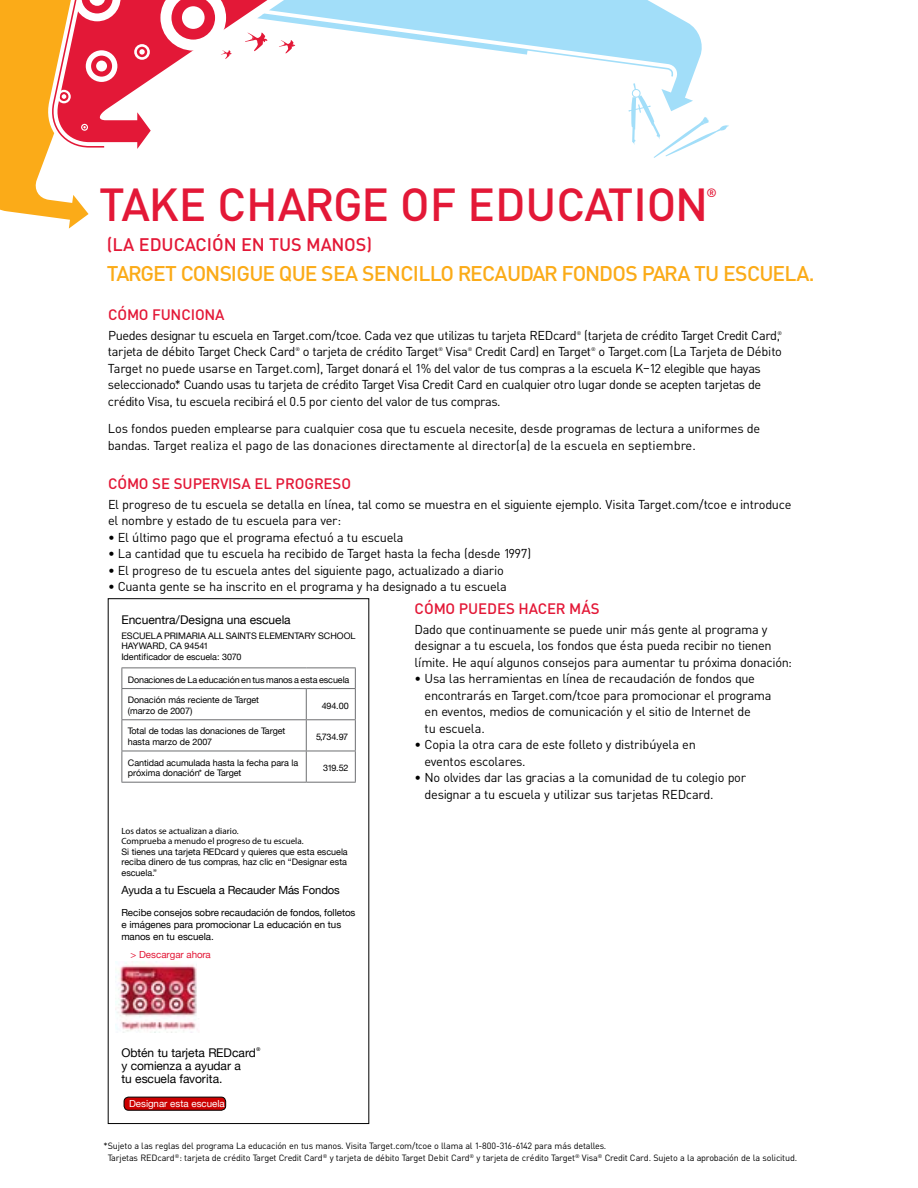
<style>
.page{position:relative;width:918px;height:1188px;background:#fff}
.page>*{position:absolute;margin:0;border:0;box-sizing:border-box;transform-origin:0 0}
.t1{font:500 45.75px "DIN";letter-spacing:-.005em;color:#e31837}
.t2{font:500 21px "DIN";color:#fbab18}
.t3{font:500 18px "DIN";color:#e31837}
.t4{font:500 15px "DIN";color:#e31837}
.t5{font:12.75px/16.5px "DIN";letter-spacing:-.025em;color:#000}
.t6{font:12px/12.8px "Helvetica Neue";color:#000}
.t7{font:500 12px "DIN";color:#e31837}
.t8{font:11.25px "Helvetica Neue";letter-spacing:-.01em;color:#000}
.t9{font:9.75px/12px "Helvetica Neue";letter-spacing:-.005em;color:#000}
.t10{font:9.75px "Helvetica Neue";color:#fff}
.t11{font:9.75px "Helvetica Neue";color:#e31837}
.t12{font:9px/10.5px "Helvetica Neue";letter-spacing:-.005em;color:#000}
.t13{font:9px/12px "DIN";letter-spacing:-.025em;color:#000}
.t14{font:9px/10.5px "Myriad Pro";color:#000}
.t15{font:5.25px "DIN";color:#000}
.t16{font:500 5.25px "DIN";color:#000}
</style>
<div class="page">
<div style="left:108px;top:598px;width:261px;height:526px;border:1px solid #000"></div>
<div style="left:124px;top:1097px;width:102px;height:13px;background:#c00;border-radius:4px"></div>
<div style="left:124px;top:1097px;width:102px;height:14px;border:1px solid #000;border-radius:4px"></div>
<hr style="left:122px;top:668px;width:184px;height:1px;background:#6d6e71">
<svg style="left:122px;top:668px;width:1px;height:20px"></svg>
<hr style="left:306px;top:668px;width:50px;height:1px;background:#6d6e71">
<svg style="left:355px;top:668px;width:1px;height:20px"></svg>
<hr style="left:122px;top:688px;width:184px;height:1px;background:#6d6e71">
<hr style="left:122px;top:689px;width:1px;height:30px;background:#6d6e71">
<hr style="left:306px;top:688px;width:50px;height:1px;background:#6d6e71">
<hr style="left:306px;top:689px;width:1px;height:30px;background:#6d6e71">
<hr style="left:355px;top:689px;width:1px;height:30px;background:#6d6e71">
<hr style="left:122px;top:719px;width:184px;height:1px;background:#6d6e71">
<hr style="left:122px;top:720px;width:1px;height:31px;background:#6d6e71">
<hr style="left:306px;top:719px;width:50px;height:1px;background:#6d6e71">
<hr style="left:306px;top:720px;width:1px;height:31px;background:#6d6e71">
<hr style="left:355px;top:720px;width:1px;height:31px;background:#6d6e71">
<hr style="left:122px;top:751px;width:184px;height:1px;background:#6d6e71">
<hr style="left:122px;top:751px;width:1px;height:31px;background:#6d6e71">
<hr style="left:306px;top:751px;width:50px;height:1px;background:#6d6e71">
<hr style="left:306px;top:751px;width:1px;height:31px;background:#6d6e71">
<hr style="left:355px;top:751px;width:1px;height:31px;background:#6d6e71">
<hr style="left:122px;top:782px;width:184px;height:1px;background:#6d6e71">
<hr style="left:306px;top:782px;width:50px;height:1px;background:#6d6e71">
<img style="left:115px;top:963px;width:83px;height:69px">
<div style="left:197px;top:961px;width:47px;height:56px;background:#fff"></div>
<svg style="left:0;top:0;width:729px;height:229px"></svg>
<svg style="left:269px;top:0;width:436px;height:111px"></svg>
<h1 class="t1" style="left:99px;top:175px;width:611px">TAKE CHARGE OF EDUCATION</h1>
<p class="t7" style="left:707px;top:185px;width:12px">®</p>
<h3 class="t3" style="left:107px;top:233px;width:43px">(LA EDUCACI</h3>
<h3 class="t3" style="left:212px;top:233px;width:69px">ÓNEN TUS</h3>
<h3 class="t3" style="left:306px;top:233px;width:27px">MANOS</h3>
<h3 class="t3" style="left:366px;top:233px;width:7px">)</h3>
<h2 class="t2" style="left:107px;top:260px;width:23px">TARGET</h2>
<h2 class="t2" style="left:181px;top:260px;width:13px">CONSIGUE</h2>
<h2 class="t2" style="left:279px;top:260px;width:56px">QUE SEA</h2>
<h2 class="t2" style="left:362px;top:260px;width:13px">SENCILLO</h2>
<h2 class="t2" style="left:458px;top:260px;width:14px">RECAUDAR</h2>
<h2 class="t2" style="left:562px;top:260px;width:14px">FONDOS</h2>
<h2 class="t2" style="left:642px;top:260px;width:25px">PARA</h2>
<h2 class="t2" style="left:694px;top:260px;width:43px">TU ESCUELA</h2>
<h2 class="t2" style="left:809px;top:260px;width:7px">.</h2>
<p class="t4" style="left:108px;top:305px;width:118px">CÓMO FUNCIONA</p>
<p class="t5" style="left:108px;top:327px;width:470px">Puedes designar tu escuela en Target.com/tcoe. Cada vez que utilizas tu tarjeta REDcard</p>
<p class="t15" style="left:577px;top:330px;width:6px">®</p>
<p class="t5" style="left:584px;top:327px;width:197px">(tarjeta de crédito Target Credit Card,</p>
<p class="t15" style="left:778px;top:330px;width:6px">®</p>
<p class="t5" style="left:108px;top:343px;width:189px">tarjeta de débito Target Check Card</p>
<p class="t15" style="left:295px;top:346px;width:6px">®</p>
<p class="t5" style="left:303px;top:343px;width:137px">o tarjeta de crédito Target</p>
<p class="t15" style="left:438px;top:346px;width:6px">®</p>
<p class="t5" style="left:446px;top:343px;width:24px">Visa</p>
<p class="t15" style="left:468px;top:346px;width:6px">®</p>
<p class="t5" style="left:475px;top:343px;width:117px">Credit Card) en Target</p>
<p class="t15" style="left:591px;top:346px;width:6px">®</p>
<p class="t5" style="left:108px;top:343px;width:676px;text-indent:491px">o Target.com (La Tarjeta de Débito Target no puede usarse en Target.com), Target donará el 1% del valor de tus compras a la escuela K–12 elegible que hayas seleccionado.* Cuando usas tu tarjeta de crédito Target Visa Credit Card en cualquier otro lugar donde se acepten tarjetas de crédito Visa, tu escuela recibirá el 0.5 por ciento del valor de tus compras.</p>
<p class="t5" style="left:108px;top:420px;width:654px">Los fondos pueden emplearse para cualquier cosa que tu escuela necesite, desde programas de lectura a uniformes de bandas. Target realiza el pago de las donaciones directamente al director(a) de la escuela en septiembre.</p>
<p class="t4" style="left:108px;top:474px;width:245px">CÓMO SE SUPERVISA EL PROGRESO</p>
<p class="t5" style="left:108px;top:496px;width:685px">El progreso de tu escuela se detalla en línea, tal como se muestra en el siguiente ejemplo. Visita Target.com/tcoe e introduce el nombre y estado de tu escuela para ver:</p>
<p class="t5" style="left:108px;top:529px;width:297px">• El último pago que el programa efectuó a tu escuela</p>
<p class="t5" style="left:108px;top:545px;width:425px">• La cantidad que tu escuela ha recibido de Target hasta la fecha (desde 1997)</p>
<p class="t5" style="left:108px;top:562px;width:397px">• El progreso de tu escuela antes del siguiente pago, actualizado a diario</p>
<p class="t5" style="left:108px;top:578px;width:400px">• Cuanta gente se ha inscrito en el programa y ha designado a tu escuela</p>
<p class="t4" style="left:415px;top:599px;width:187px">CÓMO PUEDES HACER MÁS</p>
<p class="t5" style="left:415px;top:621px;width:379px">Dado que continuamente se puede unir más gente al programa y designar a tu escuela, los fondos que ésta pueda recibir no tienen límite. He aquí algunos consejos para aumentar tu próxima donación:</p>
<p class="t5" style="left:425px;top:670px;width:348px;text-indent:-10px">• Usa las herramientas en línea de recaudación de fondos que encontrarás en Target.com/tcoe para promocionar el programa en eventos, medios de comunicación y el sitio de Internet de<br>tu escuela.</p>
<p class="t5" style="left:425px;top:736px;width:273px;text-indent:-10px">• Copia la otra cara de este folleto y distribúyela en eventos escolares.</p>
<p class="t5" style="left:425px;top:769px;width:323px;text-indent:-10px">• No olvides dar las gracias a la comunidad de tu colegio por designar a tu escuela y utilizar sus tarjetas REDcard.</p>
<p class="t6" style="left:122px;top:613px;width:171px">Encuentra/Designa una escuela</p>
<p class="t12" style="left:122px;top:630px;width:236px">ESCUELA PRIMARIA ALL SAINTS ELEMENTARY SCHOOL<br>HAYWARD, CA 94541<br>Identificador de escuela: 3070</p>
<p class="t12" style="left:128px;top:674px;width:223px">Donaciones de La educación en tus manos a esta escuela</p>
<p class="t12" style="left:128px;top:695px;width:133px">Donación más reciente de Target (marzo de 2007)</p>
<p class="t12" style="left:322px;top:700px;width:29px">494.00</p>
<p class="t12" style="left:128px;top:726px;width:159px">Total de todas las donaciones de Target hasta marzo de 2007</p>
<p class="t12" style="left:316px;top:731px;width:34px">5,734.97</p>
<p class="t12" style="left:128px;top:757px;width:172px">Cantidad acumulada hasta la fecha para la próxima donación* de Target</p>
<p class="t12" style="left:323px;top:762px;width:27px">319.52</p>
<p class="t14" style="left:122px;top:825px;width:184px">Los datos se actualizan a diario.<br>Comprueba a menudo el progreso de tu escuela.</p>
<p class="t12" style="left:122px;top:846px;width:228px;text-align:justify">Si tienes una tarjeta REDcard y quieres que esta escuela reciba dinero de tus compras, haz clic en “Designar esta escuela.”</p>
<p class="t8" style="left:122px;top:884px;width:220px">Ayuda a tu Escuela a Recauder Más Fondos</p>
<p class="t9" style="left:122px;top:906px;width:235px">Recibe consejos sobre recaudación de fondos, folletos e imágenes para promocionar La educación en tus manos en tu escuela.</p>
<p class="t11" style="left:130px;top:948px;width:82px">&gt; Descargar ahora</p>
<p class="t6" style="left:122px;top:1047px;width:136px">Obtén tu tarjeta REDcard</p>
<p class="t16" style="left:256px;top:1046px;width:6px">®</p>
<p class="t6" style="left:121px;top:1059px;width:121px">y comienza a ayudar a tu escuela favorita.</p>
<p class="t10" style="left:129px;top:1097px;width:97px">Designar esta escuela</p>
<p class="t13" style="left:108px;top:1139px;width:691px;text-indent:-4px">*Sujeto a las reglas del programa La educación en tus manos. Visita Target.com/tcoe o llama al 1-800-316-6142 para más detalles.<br>Tarjetas REDcard<sup>®</sup>: tarjeta de crédito Target Credit Card<sup>®</sup> y tarjeta de débito Target Debit Card<sup>®</sup> y tarjeta de crédito Target<sup>®</sup> Visa<sup>®</sup> Credit Card. Sujeto a la aprobación de la solicitud.</p>
</div>
